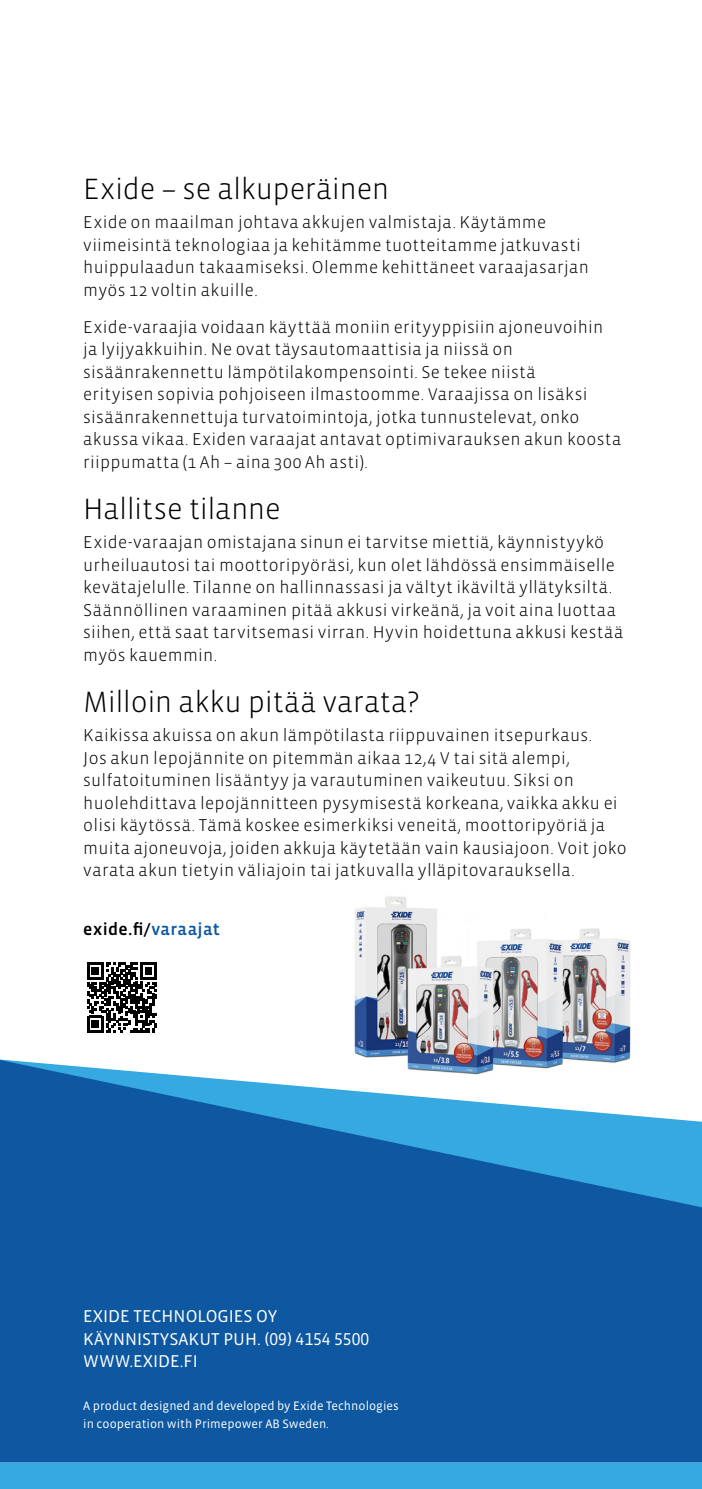
<style>
.page{position:relative;width:702px;height:1489px;background:#fff}
.page>*{position:absolute;margin:0;border:0;box-sizing:border-box;transform-origin:0 0}
.t1{font:300 30px "Vista Sans OT";letter-spacing:-.01em;color:#000}
.t2{font:300 17.5px/22.5px "Vista Sans OT";letter-spacing:.02em;color:#000}
.t3{font:17.5px/22.5px "Vista Sans OT";color:#fff}
.t4{font:500 17.5px "Vista Sans OT";letter-spacing:.02em;color:#000}
.t5{font:12.5px/17.5px "Vista Sans OT";color:#fff}
.s1{color:#0e58a2}
</style>
<div class="page">
<div style="left:0;top:1462px;width:702px;height:26px;background:#36a9e1"></div>
<svg style="left:0;top:1059px;width:702px;height:403px;background:#1b67ac"></svg>
<img style="left:327px;top:896px;width:329px;height:202px">
<svg style="left:87px;top:962px;width:70px;height:70px"></svg>
<h1 class="t1" style="left:83px;top:173px;width:307px">Exide – se alkuperäinen</h1>
<p class="t2" style="left:83px;top:211px;width:507px">Exide on maailman johtava akkujen valmistaja. Käytämme viimeisintä teknologiaa ja kehitämme tuotteitamme jatkuvasti huippulaadun takaamiseksi. Olemme kehittäneet varaajasarjan myös 12 voltin akuille.</p>
<p class="t2" style="left:83px;top:316px;width:539px">Exide-varaajia voidaan käyttää moniin erityyppisiin ajoneuvoihin ja lyijyakkuihin. Ne ovat täysautomaattisia ja niissä on sisäänrakennettu lämpötilakompensointi. Se tekee niistä<br>erityisen sopivia pohjoiseen ilmastoomme. Varaajissa on lisäksi sisäänrakennettuja turvatoimintoja, jotka tunnustelevat, onko akussa vikaa. Exiden varaajat antavat optimivarauksen akun koosta riippumatta (1 Ah – aina 300 Ah asti).</p>
<h1 class="t1" style="left:83px;top:493px;width:199px">Hallitse tilanne</h1>
<p class="t2" style="left:83px;top:531px;width:541px">Exide-varaajan omistajana sinun ei tarvitse miettiä, käynnistyykö urheiluautosi tai moottoripyöräsi, kun olet lähdössä ensimmäiselle kevätajelulle. Tilanne on hallinnassasi ja vältyt ikäviltä yllätyksiltä.<br>Säännöllinen varaaminen pitää akkusi virkeänä, ja voit aina luottaa siihen, että saat tarvitsemasi virran. Hyvin hoidettuna akkusi kestää myös kauemmin.</p>
<h1 class="t1" style="left:83px;top:686px;width:338px">Milloin akku pitää varata?</h1>
<p class="t2" style="left:83px;top:724px;width:545px">Kaikissa akuissa on akun lämpötilasta riippuvainen itsepurkaus.<br>Jos akun lepojännite on pitemmän aikaa 12,4 V tai sitä alempi, sulfatoituminen lisääntyy ja varautuminen vaikeutuu. Siksi on huolehdittava lepojännitteen pysymisestä korkeana, vaikka akku ei olisi käytössä. Tämä koskee esimerkiksi veneitä, moottoripyöriä ja muita ajoneuvoja, joiden akkuja käytetään vain kausiajoon. Voit joko varata akun tietyin väliajoin tai jatkuvalla ylläpitovarauksella.</p>
<p class="t4" style="left:83px;top:920px;width:138px">exide.fi/<span class="s1">varaajat</span></p>
<p class="t3" style="left:83px;top:1305px;width:287px">EXIDE TECHNOLOGIES OY<br>KÄYNNISTYSAKUT PUH. (09) 4154 5500<br>WWW.EXIDE.FI</p>
<p class="t5" style="left:83px;top:1397px;width:317px">A product designed and developed by Exide Technologies in cooperation with Primepower AB Sweden.</p>
</div>
